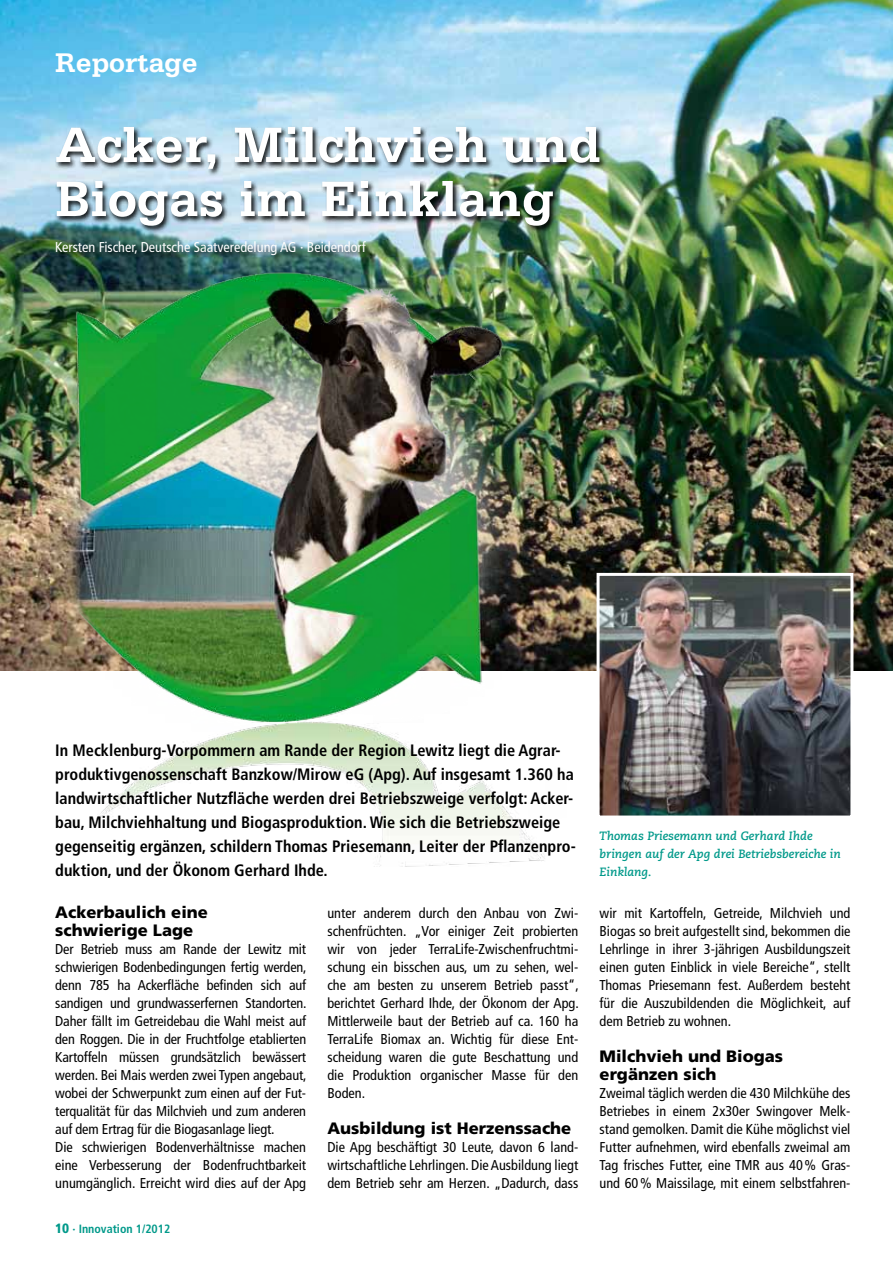
<style>
.page{position:relative;width:893px;height:1263px;background:#fff}
.page>*{position:absolute;margin:0;border:0;box-sizing:border-box;transform-origin:0 0}
.t1{font:700 52.5px/54px "Serifa";color:#fff}
.t2{font:700 28.5px "Serifa";color:#fff}
.t3{font:700 condensed 16.5px/24px "Frutiger";color:#000}
.t4{font:900 16.5px/18px "Frutiger";color:#000}
.t5{font:condensed 14.25px/18px "Frutiger";letter-spacing:-.01em;color:#000;text-align:justify}
.t6{font:condensed 14.25px "Frutiger";color:#fff}
.t7{font:italic 700 12px/18px "Caecilia";color:#00998a}
.t8{font:700 condensed 12px "Frutiger";color:#00998a}
.s1{font-weight:900;font-size:13.5px}
</style>
<div class="page">
<img style="left:0;top:0;width:893px;height:670px">
<img style="left:55px;top:262px;width:511px;height:604px">
<img style="left:595px;top:571px;width:260px;height:245px">
<div style="left:55px;top:125px;width:552px;height:137px;background:#000;opacity:.9"></div>
<h2 class="t2" style="left:55px;top:46px;width:144px">Reportage</h2>
<h1 class="t1" style="left:55px;top:117px;width:547px">Acker, Milchvieh und<br>Biogas im Einklang</h1>
<p class="t6" style="left:55px;top:239px;width:312px">Kersten Fischer, Deutsche Saatveredelung AG · Beidendorf</p>
<p class="t3" style="left:55px;top:738px;width:522px">In Mecklenburg-Vorpommern am Rande der Region Lewitz liegt die Agrar&shy;produktivgenossenschaft Banzkow/Mirow eG (Apg). Auf insgesamt 1.360 ha landwirtschaftlicher Nutzfläche werden drei Betriebszweige verfolgt: Acker&shy;bau, Milchviehhaltung und Biogasproduktion. Wie sich die Betriebszweige gegenseitig ergänzen, schildern Thomas Priesemann, Leiter der Pflanzenpro&shy;duktion, und der Ökonom Gerhard Ihde.</p>
<p class="t4" style="left:55px;top:903px;width:154px">Ackerbaulich eine schwierige Lage</p>
<p class="t5" style="left:55px;top:940px;width:253px;text-align:left">Der Betrieb muss am Rande der Lewitz mit schwierigen Bodenbedingungen fertig werden, denn 785 ha Ackerfläche befinden sich auf sandigen und grundwasserfernen Standorten.<br>Daher fällt im Getreidebau die Wahl meist auf den Roggen. Die in der Fruchtfolge etablierten Kartoffeln müssen grundsätzlich bewässert werden. Bei Mais werden zwei Typen angebaut, wobei der Schwerpunkt zum einen auf der Fut&shy;terqualität für das Milchvieh und zum anderen auf dem Ertrag für die Biogasanlage liegt.<br>Die schwierigen Bodenverhältnisse machen eine Verbesserung der Bodenfruchtbarkeit unumgänglich. Erreicht wird dies auf der Apg</p>
<p class="t8" style="left:55px;top:1222px;width:117px"><span class="s1">10</span> · Innovation 1/2012</p>
<p class="t5" style="left:327px;top:904px;width:253px">unter anderem durch den Anbau von Zwi&shy;schenfrüchten. „Vor einiger Zeit probierten wir von jeder TerraLife-Zwischenfruchtmi&shy;schung ein bisschen aus, um zu sehen, wel&shy;che am besten zu unserem Betrieb passt“, berichtet Gerhard Ihde, der Ökonom der Apg.<br>Mittlerweile baut der Betrieb auf ca. 160 ha TerraLife Biomax an. Wichtig für diese Ent&shy;scheidung waren die gute Beschattung und die Produktion organischer Masse für den Boden.</p>
<p class="t4" style="left:327px;top:1119px;width:245px">Ausbildung ist Herzenssache</p>
<p class="t5" style="left:327px;top:1138px;width:252px">Die Apg beschäftigt 30 Leute, davon 6 land&shy;wirtschaftliche Lehrlingen. Die Ausbildung liegt dem Betrieb sehr am Herzen. „Dadurch, dass</p>
<p class="t7" style="left:600px;top:826px;width:243px">Thomas Priesemann und Gerhard Ihde bringen auf der Apg drei Betriebsbereiche in<br>Einklang.</p>
<p class="t5" style="left:600px;top:904px;width:252px">wir mit Kartoffeln, Getreide, Milchvieh und Biogas so breit aufgestellt sind, bekommen die Lehrlinge in ihrer 3-jährigen Ausbildungszeit einen guten Einblick in viele Bereiche“, stellt Thomas Priesemann fest. Außerdem besteht für die Auszubildenden die Möglichkeit, auf dem Betrieb zu wohnen.</p>
<p class="t4" style="left:600px;top:1047px;width:185px">Milchvieh und Biogas ergänzen sich</p>
<p class="t5" style="left:600px;top:1084px;width:252px">Zweimal täglich werden die 430 Milchkühe des Betriebes in einem 2x30er Swingover Melk&shy;stand gemolken. Damit die Kühe möglichst viel Futter aufnehmen, wird ebenfalls zweimal am Tag frisches Futter, eine TMR aus 40% Gras&shy;und 60% Maissilage, mit einem selbstfahren-</p>
</div>
